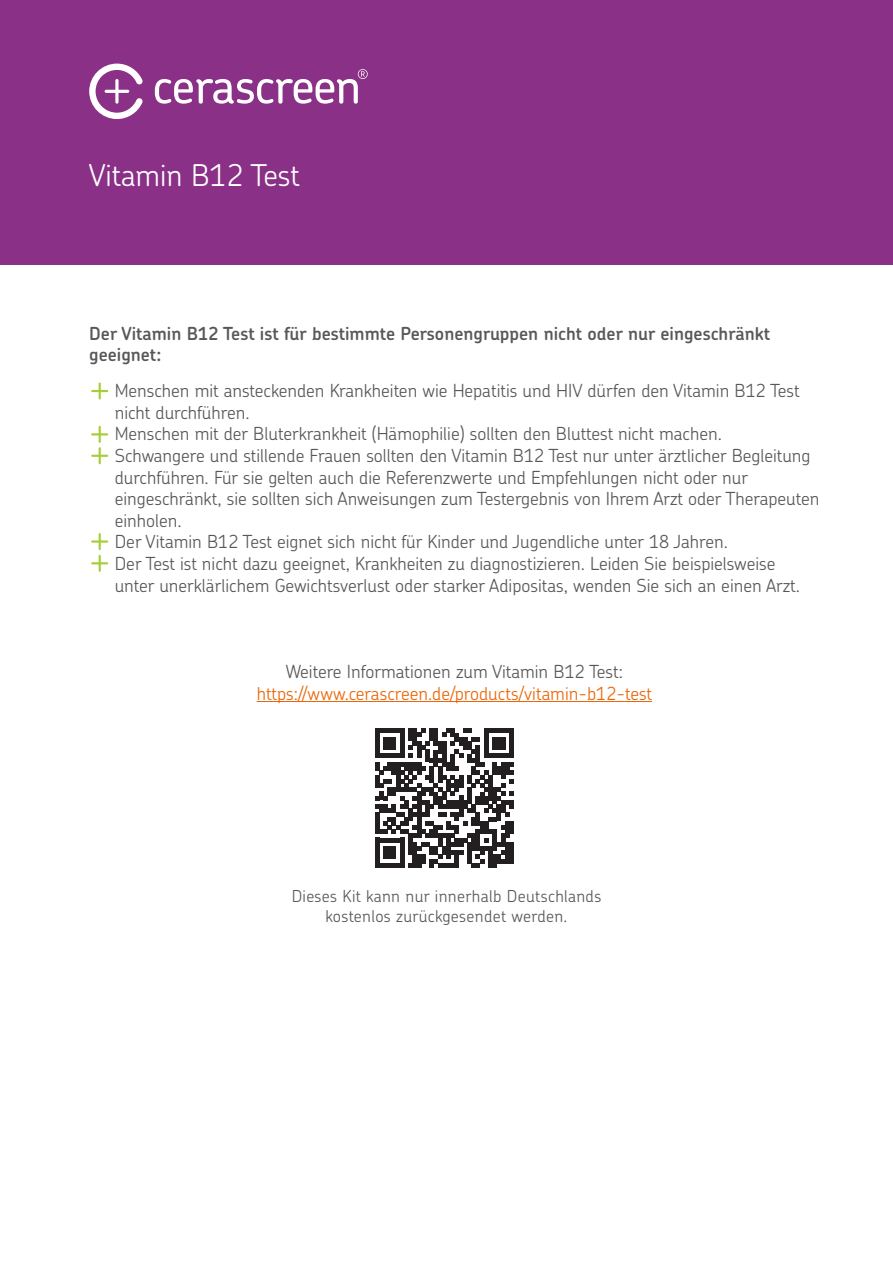
<style>
.page{position:relative;width:893px;height:1263px;background:#fff}
.page>*{position:absolute;margin:0;border:0;box-sizing:border-box;transform-origin:0 0}
.t1{font:300 30px "Chevin Std";color:#fff}
.t2{font:300 18px/21.6px "Chevin Std";color:#57585a}
.t3{font:600 18px/21.6px "Chevin Std";color:#57585a}
.t4{font:300 18px "Chevin Std";color:#ec6608}
.t5{font:300 16.5px/19.8px "Chevin Std";letter-spacing:.02em;color:#57585a;text-align:center}
</style>
<div class="page">
<div style="left:0;top:0;width:893px;height:265px;background:#8a3087"></div>
<svg style="left:89px;top:64px;width:54px;height:55px"></svg>
<svg style="left:155px;top:69px;width:213px;height:35px"></svg>
<hr style="left:257px;top:701px;width:395px;height:1px;background:#ec6608">
<svg style="left:375px;top:729px;width:139px;height:138px"></svg>
<svg style="left:91px;top:382px;width:17px;height:17px"></svg>
<svg style="left:91px;top:426px;width:17px;height:38px"></svg>
<svg style="left:91px;top:533px;width:17px;height:39px"></svg>
<p class="t1" style="left:89px;top:155px;width:213px">Vitamin B12 Test</p>
<p class="t3" style="left:89px;top:322px;width:682px">Der Vitamin B12 Test ist für bestimmte Personengruppen nicht oder nur eingeschränkt geeignet:</p>
<p class="t2" style="left:115px;top:379px;width:686px">Menschen mit ansteckenden Krankheiten wie Hepatitis und HIV dürfen den Vitamin B12 Test nicht durchführen.</p>
<p class="t2" style="left:115px;top:423px;width:609px">Menschen mit der Bluterkrankheit (Hämophilie) sollten den Bluttest nicht machen.</p>
<p class="t2" style="left:115px;top:444px;width:706px">Schwangere und stillende Frauen sollten den Vitamin B12 Test nur unter ärztlicher Begleitung durchführen. Für sie gelten auch die Referenzwerte und Empfehlungen nicht oder nur eingeschränkt, sie sollten sich Anweisungen zum Testergebnis von Ihrem Arzt oder Therapeuten einholen.</p>
<p class="t2" style="left:115px;top:531px;width:615px">Der Vitamin B12 Test eignet sich nicht für Kinder und Jugendliche unter 18 Jahren.</p>
<p class="t2" style="left:115px;top:552px;width:687px">Der Test ist nicht dazu geeignet, Krankheiten zu diagnostizieren. Leiden Sie beispielsweise unter unerklärlichem Gewichtsverlust oder starker Adipositas, wenden Sie sich an einen Arzt.</p>
<p class="t2" style="left:286px;top:660px;width:339px">Weitere Informationen zum Vitamin B12 Test:</p>
<p class="t4" style="left:257px;top:681px;width:397px">https://www.cerascreen.de/products/vitamin-b12-test</p>
<p class="t5" style="left:292px;top:886px;width:311px">Dieses Kit kann nur innerhalb Deutschlands kostenlos zurückgesendet werden.</p>
</div>
